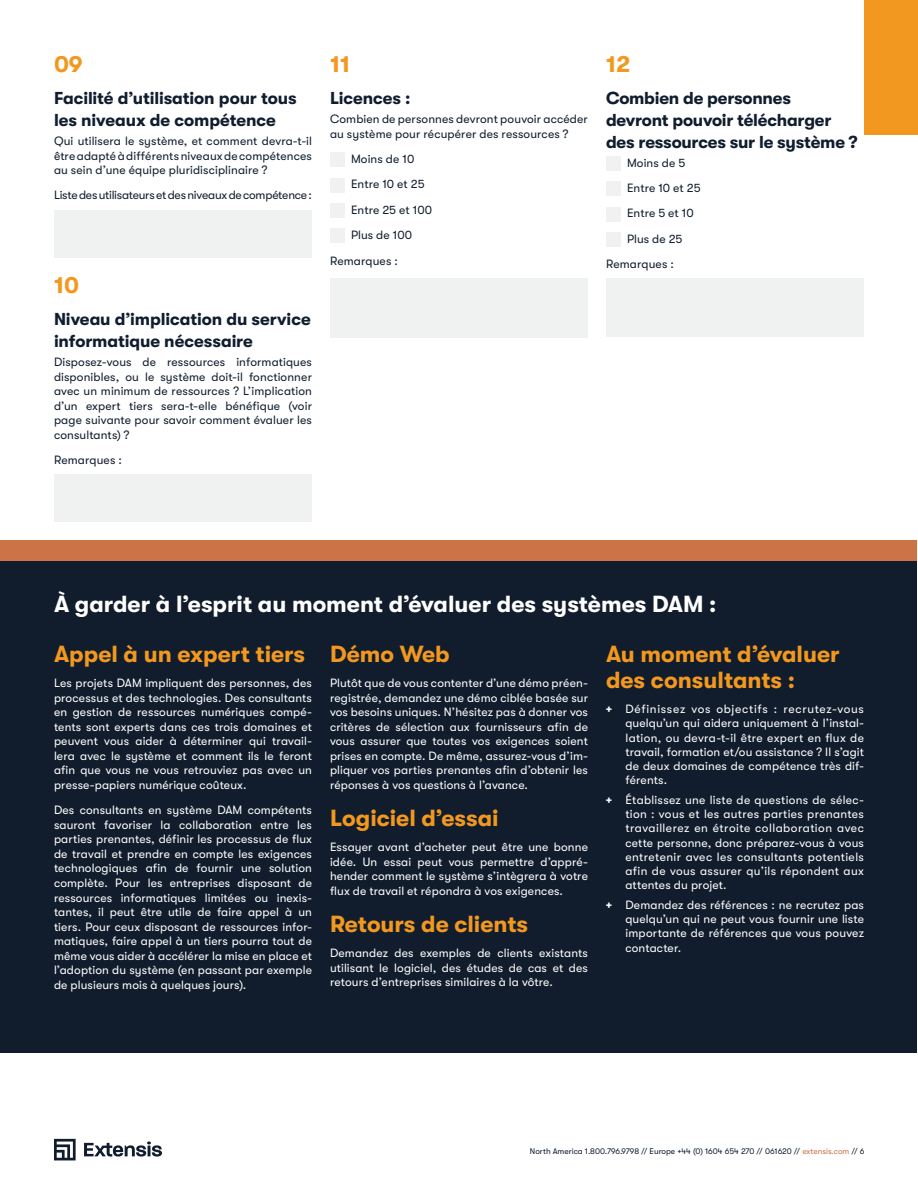
<style>
.page{position:relative;width:918px;height:1188px;background:#fff}
.page>*{position:absolute;margin:0;border:0;box-sizing:border-box;transform-origin:0 0}
.t1{font:700 23.25px/26.2px "GT Walsheim";color:#f3981f}
.t2{font:700 23.25px "GT Walsheim";color:#fff}
.t3{font:700 17.25px/21.8px "GT Walsheim";letter-spacing:-.01em;color:#101d2e}
.t4{font:12px/14.5px "GT Walsheim";letter-spacing:.015em;color:#fff;text-align:justify}
.t5{font:12px/14.5px "GT Walsheim";letter-spacing:.01em;color:#101d2e;text-align:justify}
.t6{font:12px "GT Walsheim";letter-spacing:-.02em;color:#101d2e}
.t7{font:8.25px "GT Walsheim";color:#101d2e}
.s1{font-weight:700}
.s2{color:#ce724b}
.s3{color:#111d2d}
</style>
<div class="page">
<div style="left:864px;top:0;width:54px;height:135px;background:#f29820"></div>
<svg style="left:54px;top:1139px;width:22px;height:21px"></svg>
<svg style="left:84px;top:1141px;width:78px;height:16px"></svg>
<div style="left:1px;top:560px;width:916px;height:493px;background:#111d2d"></div>
<div style="left:1px;top:540px;width:916px;height:20px;background:#cd7348"></div>
<div style="left:54px;top:210px;width:258px;height:48px;background:#f0f1f1"></div>
<div style="left:54px;top:475px;width:258px;height:47px;background:#f0f1f1"></div>
<div style="left:330px;top:278px;width:258px;height:60px;background:#f0f1f1"></div>
<div style="left:606px;top:278px;width:258px;height:59px;background:#f0f1f1"></div>
<div style="left:330px;top:153px;width:14px;height:14px;background:#f1f1f1"></div>
<div style="left:330px;top:178px;width:14px;height:14px;background:#f1f1f1"></div>
<div style="left:330px;top:203px;width:14px;height:14px;background:#f1f1f1"></div>
<div style="left:330px;top:229px;width:14px;height:14px;background:#f1f1f1"></div>
<div style="left:606px;top:156px;width:14px;height:14px;background:#f1f1f1"></div>
<div style="left:606px;top:182px;width:14px;height:14px;background:#f1f1f1"></div>
<div style="left:606px;top:207px;width:14px;height:14px;background:#f1f1f1"></div>
<div style="left:606px;top:232px;width:14px;height:14px;background:#f1f1f1"></div>
<h1 class="t1" style="left:54px;top:51px;width:30px">09</h1>
<h2 class="t3" style="left:54px;top:88px;width:244px">Facilité d’utilisation pour tous les niveaux de compétence</h2>
<p class="t5" style="left:54px;top:134px;width:260px">Qui utilisera le système, et comment devra-t-il être adapté à différents niveaux de compétences au sein d’une équipe pluridisciplinaire ?</p>
<p class="t6" style="left:54px;top:189px;width:259px">Liste des utilisateurs et des niveaux de compétence :</p>
<h1 class="t1" style="left:54px;top:272px;width:27px">10</h1>
<h2 class="t3" style="left:54px;top:309px;width:258px">Niveau d’implication du service informatique nécessaire</h2>
<p class="t5" style="left:54px;top:355px;width:260px">Disposez-vous de ressources informatiques disponibles, ou le système doit-il fonctionner avec un minimum de ressources ? L’implication d’un expert tiers sera-t-elle bénéfique (voir page suivante pour savoir comment évaluer les consultants) ?</p>
<p class="t5" style="left:54px;top:453px;width:69px">Remarques :</p>
<h1 class="t1" style="left:330px;top:51px;width:22px">11</h1>
<h2 class="t3" style="left:330px;top:88px;width:82px">Licences :</h2>
<p class="t5" style="left:330px;top:112px;width:259px">Combien de personnes devront pouvoir accéder au système pour récupérer des ressources ?</p>
<p class="t5" style="left:351px;top:152px;width:65px">Moins de 10</p>
<p class="t5" style="left:351px;top:177px;width:75px">Entre 10 et 25</p>
<p class="t5" style="left:351px;top:202px;width:83px">Entre 25 et 100</p>
<p class="t5" style="left:351px;top:228px;width:63px">Plus de 100</p>
<p class="t5" style="left:330px;top:253px;width:69px">Remarques :</p>
<h1 class="t1" style="left:606px;top:51px;width:26px">12</h1>
<h2 class="t3" style="left:606px;top:88px;width:253px">Combien de personnes devront pouvoir télécharger des ressources sur le système ?</h2>
<p class="t5" style="left:627px;top:155px;width:60px">Moins de 5</p>
<p class="t5" style="left:627px;top:181px;width:75px">Entre 10 et 25</p>
<p class="t5" style="left:627px;top:206px;width:68px">Entre 5 et 10</p>
<p class="t5" style="left:627px;top:231px;width:57px">Plus de 25</p>
<p class="t5" style="left:606px;top:257px;width:69px">Remarques :</p>
<h1 class="t2" style="left:54px;top:591px;width:664px">À garder à l’esprit au moment d’évaluer des systèmes DAM :</h1>
<h1 class="t1" style="left:54px;top:641px;width:253px">Appel à un expert tiers</h1>
<p class="t4" style="left:54px;top:676px;width:260px">Les projets DAM impliquent des personnes, des processus et des technologies. Des consultants en gestion de ressources numériques compé&shy;tents sont experts dans ces trois domaines et peuvent vous aider à déterminer qui travail&shy;lera avec le système et comment ils le feront afin que vous ne vous retrouviez pas avec un presse-papiers numérique coûteux.</p>
<p class="t4" style="left:54px;top:803px;width:260px">Des consultants en système DAM compétents sauront favoriser la collaboration entre les parties prenantes, définir les processus de flux de travail et prendre en compte les exigences technologiques afin de fournir une solution complète. Pour les entreprises disposant de ressources informatiques limitées ou inexis&shy;tantes, il peut être utile de faire appel à un tiers. Pour ceux disposant de ressources infor&shy;matiques, faire appel à un tiers pourra tout de même vous aider à accélérer la mise en place et l’adoption du système (en passant par exemple de plusieurs mois à quelques jours).</p>
<h1 class="t1" style="left:330px;top:641px;width:121px">Démo Web</h1>
<p class="t4" style="left:330px;top:676px;width:260px">Plutôt que de vous contenter d’une démo préen&shy;registrée, demandez une démo ciblée basée sur vos besoins uniques. N’hésitez pas à donner vos critères de sélection aux fournisseurs afin de vous assurer que toutes vos exigences soient prises en compte. De même, assurez-vous d’im&shy;pliquer vos parties prenantes afin d’obtenir les réponses à vos questions à l’avance.</p>
<h1 class="t1" style="left:330px;top:805px;width:170px">Logiciel d’essai</h1>
<p class="t4" style="left:330px;top:840px;width:259px">Essayer avant d’acheter peut être une bonne idée. Un essai peut vous permettre d’appré&shy;hender comment le système s’intègrera à votre flux de travail et répondra à vos exigences.</p>
<h1 class="t1" style="left:330px;top:911px;width:200px">Retours de clients</h1>
<p class="t4" style="left:330px;top:946px;width:260px">Demandez des exemples de clients existants utilisant le logiciel, des études de cas et des retours d’entreprises similaires à la vôtre.</p>
<h1 class="t1" style="left:606px;top:641px;width:235px">Au moment d’évaluer des consultants :</h1>
<p class="t4" style="left:625px;top:702px;width:240px;text-indent:-19px"><span class="s1">+</span> Définissez vos objectifs : recrutez-vous quelqu’un qui aidera uniquement à l’instal&shy;lation, ou devra-t-il être expert en flux de travail, formation et/ou assistance ? Il s’agit de deux domaines de compétence très dif&shy;férents.</p>
<p class="t4" style="left:625px;top:793px;width:240px;text-indent:-19px"><span class="s1">+</span> Établissez une liste de questions de sélec&shy;tion : vous et les autres parties prenantes travaillerez en étroite collaboration avec cette personne, donc préparez-vous à vous entretenir avec les consultants potentiels afin de vous assurer qu’ils répondent aux attentes du projet.</p>
<p class="t4" style="left:625px;top:898px;width:240px;text-indent:-19px"><span class="s1">+</span> Demandez des références : ne recrutez pas quelqu’un qui ne peut vous fournir une liste importante de références que vous pouvez contacter.</p>
<p class="t7" style="left:530px;top:1146px;width:336px">North America 1.800.796.9798 // Europe +44 (0) 1604 654 270 // 061620 // <span class="s2">extensis.com</span> // <span class="s3">6</span></p>
</div>
